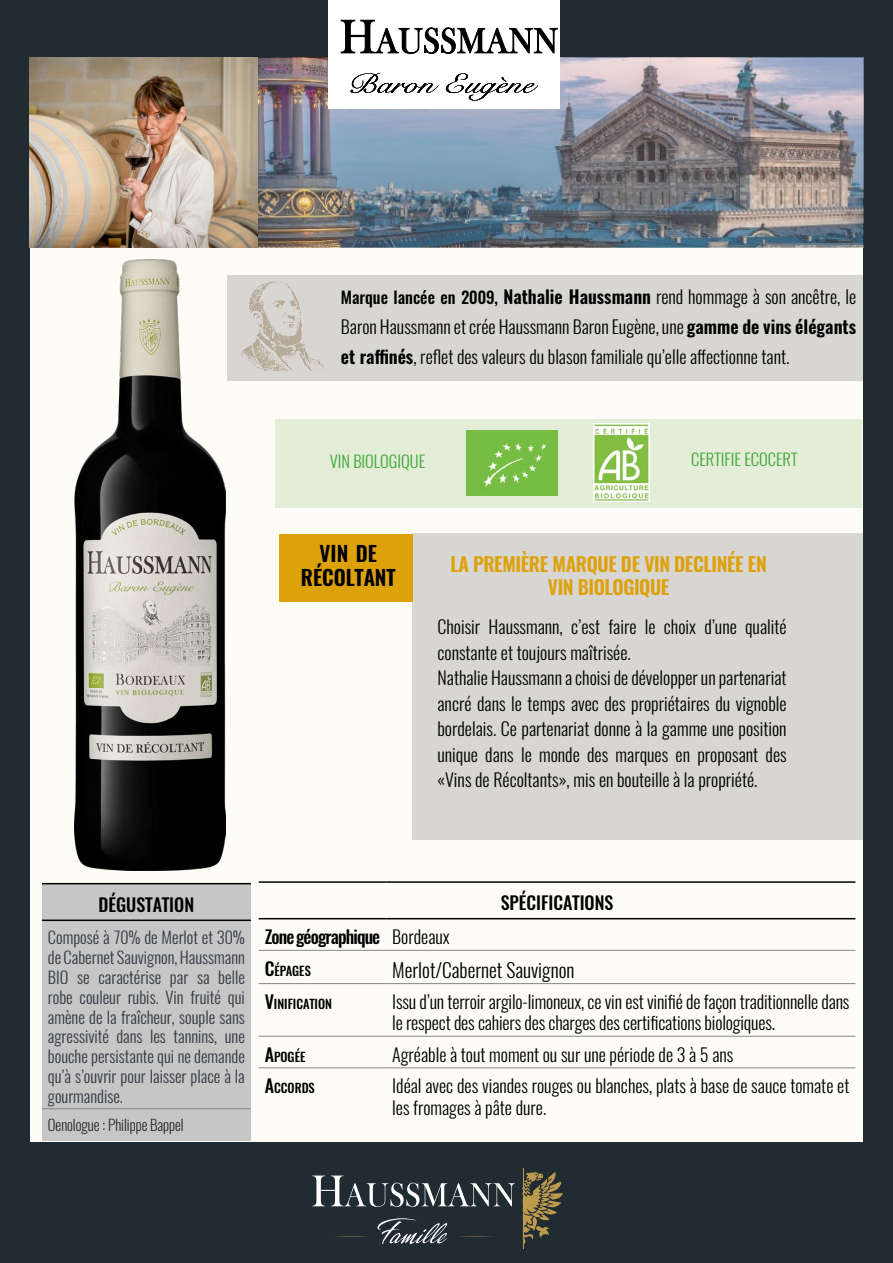
<style>
.page{position:relative;width:893px;height:1263px;background:#fff}
.page>*{position:absolute;margin:0;border:0;box-sizing:border-box;transform-origin:0 0}
.t1{font:600 21px/24px "Oswald";color:#000;text-align:center}
.t2{font:600 19.5px/23.4px "Oswald";letter-spacing:-.02em;color:#dda10a;text-align:center}
.t3{font:300 19.5px "Oswald";color:#000}
.t4{font:300 18px/25.5px "Oswald";color:#000}
.t5{font:500 18px "Oswald";color:#000}
.t6{font:500 18px "Oswald";letter-spacing:-.05em;color:#000}
.t7{font:300 16.5px/19.8px "Oswald";color:#333942;text-align:justify}
.t8{font:300 16.5px "Oswald";color:#3fa535}
.t9{font:200 15px "Oswald";color:#000}
.t10{font:500 12.6px "Oswald";color:#000}
.s1{font-weight:500;font-size:16.5px}
.s2{font-weight:600}
.s3{font-weight:300}
.s4{font-size:18px}
</style>
<div class="page">
<div style="left:0;top:0;width:893px;height:58px;background:#202b32"></div>
<div style="left:863px;top:44px;width:30px;height:1219px;background:#202b32"></div>
<img style="left:30px;top:58px;width:833px;height:189px">
<div style="left:30px;top:247px;width:833px;height:1008px;background:#fefcf7"></div>
<div style="left:0;top:1142px;width:893px;height:121px;background:#202b32"></div>
<div style="left:0;top:44px;width:30px;height:1219px;background:#202b32"></div>
<div style="left:329px;top:0;width:231px;height:108px;background:#fff"></div>
<svg style="left:351px;top:73px;width:88px;height:20px"></svg>
<svg style="left:446px;top:73px;width:92px;height:28px"></svg>
<div style="left:227px;top:275px;width:635px;height:105px;background:#d8d6d2"></div>
<img style="left:242px;top:282px;width:83px;height:88px">
<div style="left:412px;top:533px;width:451px;height:307px;background:#d8d6d2"></div>
<div style="left:280px;top:534px;width:133px;height:68px;background:#dda10a"></div>
<svg style="left:340px;top:19px;width:218px;height:35px"></svg>
<hr style="left:259px;top:950px;width:127px;height:1px;background:#878787">
<hr style="left:386px;top:950px;width:469px;height:1px;background:#878787">
<hr style="left:259px;top:983px;width:127px;height:1px;background:#878787">
<hr style="left:386px;top:983px;width:469px;height:1px;background:#878787">
<hr style="left:259px;top:1036px;width:127px;height:1px;background:#878787">
<hr style="left:386px;top:1036px;width:469px;height:1px;background:#878787">
<hr style="left:259px;top:1067px;width:127px;height:1px;background:#878787">
<hr style="left:386px;top:1067px;width:469px;height:1px;background:#878787">
<hr style="left:259px;top:881px;width:127px;height:2px;background:#000">
<hr style="left:386px;top:881px;width:469px;height:2px;background:#000">
<hr style="left:259px;top:918px;width:127px;height:1px;background:#000">
<hr style="left:386px;top:918px;width:469px;height:1px;background:#000">
<div style="left:42px;top:883px;width:209px;height:257px;background:#c6c6c6"></div>
<hr style="left:42px;top:1108px;width:209px;height:1px;background:#878787">
<hr style="left:42px;top:883px;width:209px;height:1px;background:#000">
<hr style="left:42px;top:919px;width:209px;height:2px;background:#000">
<svg style="left:336px;top:1236px;width:32px;height:1px"></svg>
<svg style="left:460px;top:1236px;width:32px;height:1px"></svg>
<svg style="left:312px;top:1175px;width:203px;height:32px"></svg>
<svg style="left:522px;top:1172px;width:41px;height:72px"></svg>
<hr style="left:523px;top:1168px;width:1px;height:81px;background:#be9b4c">
<svg style="left:377px;top:1218px;width:70px;height:26px"></svg>
<img style="left:75px;top:260px;width:151px;height:611px">
<div style="left:275px;top:419px;width:587px;height:89px;background:#e3edd7"></div>
<img style="left:467px;top:430px;width:91px;height:66px">
<img style="left:593px;top:424px;width:56px;height:77px">
<p class="t4" style="left:341px;top:281px;width:517px;line-height:30px;text-align:justify"><span class="s1">Marque lancée en 2009,</span> <span class="s2">Nathalie Haussmann</span> rend hommage à son ancêtre, le Baron Haussmann et crée Haussmann Baron Eugène, une <span class="s2">gamme de vins élégants et raffinés</span>, reflet des valeurs du blason familiale qu’elle affectionne tant.</p>
<p class="t8" style="left:330px;top:450px;width:97px">VIN BIOLOGIQUE</p>
<p class="t8" style="left:691px;top:448px;width:108px">CERTIFIE ECOCERT</p>
<p class="t1" style="left:301px;top:542px;width:96px">VIN DE<br>RÉCOLTANT</p>
<p class="t2" style="left:451px;top:553px;width:318px">LA PREMIÈRE MARQUE DE VIN DECLINÉE EN<br>VIN BIOLOGIQUE</p>
<p class="t4" style="left:437px;top:614px;width:351px">Choisir Haussmann, c’est faire le choix d’une qualité constante et toujours maîtrisée.<br>Nathalie Haussmann a choisi de développer un partenariat ancré dans le temps avec des propriétaires du vignoble bordelais. Ce partenariat donne à la gamme une position unique dans le monde des marques en proposant des «Vins de Récoltants», mis en bouteille à la propriété.</p>
<p class="t5" style="left:99px;top:892px;width:97px">DÉGUSTATION</p>
<p class="t7" style="left:48px;top:928px;width:198px">Composé à 70% de Merlot et 30% de Cabernet Sauvignon, Haussmann BIO se caractérise par sa belle robe couleur rubis. Vin fruité qui amène de la fraîcheur, souple sans agressivité dans les tannins, une bouche persistante qui ne demande qu’à s’ouvrir pour laisser place à la gourmandise.</p>
<p class="t9" style="left:48px;top:1115px;width:137px">Oenologue : Philippe Bappel</p>
<p class="t5" style="left:501px;top:890px;width:114px">SPÉCIFICATIONS</p>
<p class="t6" style="left:265px;top:924px;width:187px">Zone géographique <span class="s3">Bordeaux</span></p>
<p class="t10" style="left:265px;top:962px;width:48px"><span class="s4">C</span>ÉPAGES</p>
<p class="t3" style="left:392px;top:957px;width:184px">Merlot/Cabernet Sauvignon</p>
<p class="t10" style="left:265px;top:995px;width:69px"><span class="s4">V</span>INIFICATION</p>
<p class="t4" style="left:392px;top:991px;width:459px;line-height:21px">Issu d’un terroir argilo-limoneux, ce vin est vinifié de façon traditionnelle dans le respect des cahiers des charges des certifications biologiques.</p>
<p class="t10" style="left:265px;top:1048px;width:42px"><span class="s4">A</span>POGÉE</p>
<p class="t4" style="left:392px;top:1042px;width:343px">Agréable à tout moment ou sur une période de 3 à 5 ans</p>
<p class="t10" style="left:265px;top:1079px;width:52px"><span class="s4">A</span>CCORDS</p>
<p class="t4" style="left:392px;top:1076px;width:459px;line-height:21px">Idéal avec des viandes rouges ou blanches, plats à base de sauce tomate et les fromages à pâte dure.</p>
</div>
